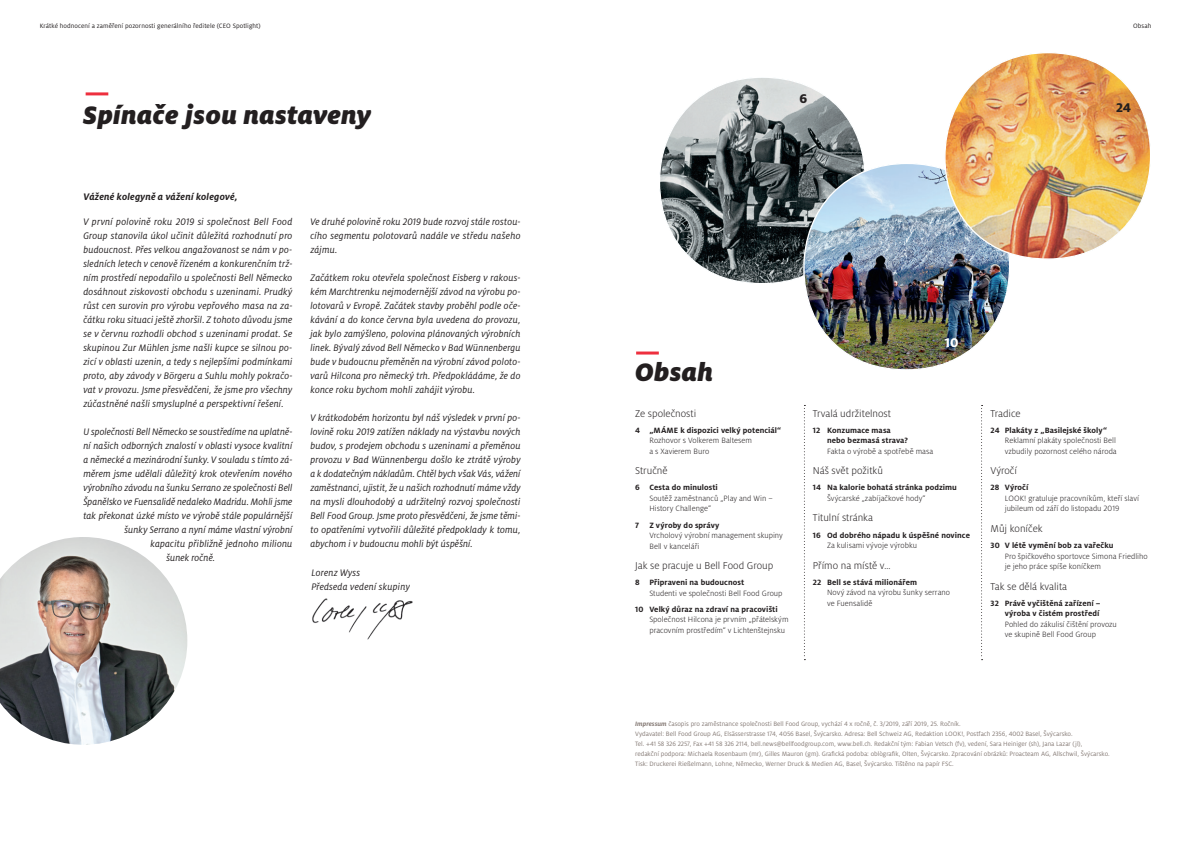
<style>
.page{position:relative;width:1191px;height:842px;background:#fff}
.page>*{position:absolute;margin:0;border:0;box-sizing:border-box;transform-origin:0 0}
.t1{font:italic 900 28px "Milo Pro";letter-spacing:.01em;color:#231f20}
.t2{font:800 14px "Milo Pro";color:#231f20}
.t3{font:800 14px "Milo Pro";color:#fff}
.t4{font:300 11px "Milo Pro";color:#231f20}
.t5{font:italic 10.5px/14px "Milo Pro";letter-spacing:.01em;color:#231f20;text-align:justify}
.t6{font:italic 10.5px "Milo Pro";letter-spacing:.01em;color:#231f20;scale:.96 1}
.t7{font:italic 700 10.5px "Milo Pro";letter-spacing:.02em;color:#231f20}
.t8{font:300 8.5px/10.5px "Milo Pro";letter-spacing:.005em;color:#231f20}
.t9{font:700 8.5px/10.5px "Milo Pro";letter-spacing:.01em;color:#231f20}
.t10{font:7px/10px "Milo Pro";color:#867b76}
.t11{font:7px "Milo Pro";letter-spacing:.01em;color:#231f20}
.s1{font-weight:700;font-style:italic}
</style>
<div class="page">
<img style="left:0;top:537px;width:187px;height:208px">
<hr style="left:86px;top:92px;width:22px;height:3px;background:#ee2f3e">
<img style="left:312px;top:598px;width:101px;height:42px">
<svg style="left:659px;top:78px;width:205px;height:206px"></svg>
<img style="left:802px;top:162px;width:208px;height:208px">
<img style="left:943px;top:53px;width:207px;height:207px">
<hr style="left:636px;top:351px;width:23px;height:3px;background:#ee2f3e">
<svg style="left:804px;top:405px;width:1px;height:255px"></svg>
<svg style="left:981px;top:405px;width:1px;height:255px"></svg>
<p class="t11" style="left:40px;top:22px;width:222px">Krátké hodnocení a zaměření pozornosti generálního ředitele (CEO Spotlight)</p>
<h1 class="t1" style="left:84px;top:99px;width:289px">Spínače jsou nastaveny</h1>
<p class="t7" style="left:84px;top:191px;width:155px">Vážené kolegyně a vážení kolegové,</p>
<p class="t5" style="left:83px;top:215px;width:211px">V první polovině roku 2019 si společnost Bell Food Group stanovila úkol učinit důležitá rozhodnutí pro budoucnost. Přes velkou angažovanost se nám v po&shy;sledních letech v cenově řízeném a konkurenčním trž&shy;ním prostředí nepodařilo u společnosti Bell Německo dosáhnout ziskovosti obchodu s uzeninami. Prudký růst cen surovin pro výrobu vepřového masa na za&shy;čátku roku situaci ještě zhoršil. Z tohoto důvodu jsme se v červnu rozhodli obchod s uzeninami prodat. Se skupinou Zur Mühlen jsme našli kupce se silnou po&shy;zicí v oblasti uzenin, a tedy s nejlepšími podmínkami proto, aby závody v Börgeru a Suhlu mohly pokračo&shy;vat v provozu. Jsme přesvědčeni, že jsme pro všechny zúčastněné našli smysluplné a perspektivní řešení.</p>
<p class="t6" style="left:83px;top:426px;width:219px">U společnosti Bell Německo se soustředíme na uplatně-</p>
<p class="t5" style="left:83px;top:439px;width:210px">ní našich odborných znalostí v oblasti vysoce kvalitní</p>
<p class="t5" style="left:83px;top:453px;width:210px">a německé a mezinárodní šunky. V souladu s tímto zá-</p>
<p class="t5" style="left:83px;top:467px;width:210px">měrem jsme udělali důležitý krok otevřením nového</p>
<p class="t6" style="left:83px;top:482px;width:219px">výrobního závodu na šunku Serrano ze společnosti Bell</p>
<p class="t6" style="left:83px;top:496px;width:219px">Španělsko ve Fuensalidě nedaleko Madridu. Mohli jsme</p>
<p class="t5" style="left:83px;top:509px;width:210px">tak překonat úzké místo ve výrobě stále populárnější</p>
<p class="t5" style="left:124px;top:523px;width:170px">šunky Serrano a nyní máme vlastní výrobní</p>
<p class="t5" style="left:150px;top:537px;width:144px">kapacitu přibližně jednoho milionu</p>
<p class="t5" style="left:166px;top:551px;width:50px">šunek ročně.</p>
<p class="t5" style="left:310px;top:215px;width:212px">Ve druhé polovině roku 2019 bude rozvoj stále rostou&shy;cího segmentu polotovarů nadále ve středu našeho zájmu.</p>
<p class="t5" style="left:310px;top:271px;width:212px">Začátkem roku otevřela společnost Eisberg v rakous&shy;kém Marchtrenku nejmodernější závod na výrobu po&shy;lotovarů v Evropě. Začátek stavby proběhl podle oče&shy;kávání a do konce června byla uvedena do provozu, jak bylo zamýšleno, polovina plánovaných výrobních linek. Bývalý závod Bell Německo v Bad Wünnenbergu bude v budoucnu přeměněn na výrobní závod poloto&shy;varů Hilcona pro německý trh. Předpokládáme, že do konce roku bychom mohli zahájit výrobu.</p>
<p class="t5" style="left:310px;top:411px;width:212px">V krátkodobém horizontu byl náš výsledek v první po&shy;lovině roku 2019 zatížen náklady na výstavbu nových budov, s prodejem obchodu s uzeninami a přeměnou provozu v Bad Wünnenbergu došlo ke ztrátě výroby a k dodatečným nákladům. Chtěl bych však Vás, vážení zaměstnanci, ujistit, že u našich rozhodnutí máme vždy na mysli dlouhodobý a udržitelný rozvoj společnosti Bell Food Group. Jsme proto přesvědčeni, že jsme těmi&shy;to opatřeními vytvořili důležité předpoklady k tomu, abychom i v budoucnu mohli být úspěšní.</p>
<p class="t5" style="left:311px;top:566px;width:100px">Lorenz Wyss<br>Předseda vedení skupiny</p>
<h2 class="t2" style="left:799px;top:90px;width:9px">6</h2>
<p class="t11" style="left:1133px;top:22px;width:20px">Obsah</p>
<h2 class="t2" style="left:1116px;top:99px;width:16px">24</h2>
<h1 class="t1" style="left:635px;top:355px;width:80px">Obsah</h1>
<p class="t4" style="left:635px;top:407px;width:62px">Ze společnosti</p>
<p class="t9" style="left:635px;top:425px;width:148px">4 „MÁME k dispozici velký potenciál“</p>
<p class="t8" style="left:649px;top:435px;width:104px">Rozhovor s Volkerem Baltesem a s Xavierem Buro</p>
<p class="t4" style="left:635px;top:465px;width:34px">Stručně</p>
<p class="t9" style="left:635px;top:482px;width:84px">6 Cesta do minulosti</p>
<p class="t8" style="left:649px;top:493px;width:125px">Soutěž zaměstnanců „Play and Win –<br>History Challenge“</p>
<p class="t9" style="left:635px;top:520px;width:86px">7 Z výroby do správy</p>
<p class="t8" style="left:649px;top:530px;width:135px">Vrcholový výrobní management skupiny<br>Bell v kanceláři</p>
<p class="t4" style="left:635px;top:560px;width:140px">Jak se pracuje u Bell Food Group</p>
<p class="t9" style="left:635px;top:577px;width:110px">8 Připraveni na budoucnost</p>
<p class="t8" style="left:649px;top:588px;width:135px">Studenti ve společnosti Bell Food Group</p>
<p class="t9" style="left:635px;top:604px;width:144px">10 Velký důraz na zdraví na pracovišti</p>
<p class="t8" style="left:649px;top:614px;width:141px">Společnost Hilcona je prvním „přátelským pracovním prostředím“ v Lichtenštejnsku</p>
<h2 class="t3" style="left:945px;top:334px;width:15px">10</h2>
<p class="t4" style="left:813px;top:407px;width:80px">Trvalá udržitelnost</p>
<p class="t9" style="left:827px;top:425px;width:82px;text-indent:-14px">12 Konzumace masa nebo bezmasá strava?</p>
<p class="t8" style="left:827px;top:446px;width:108px">Fakta o výrobě a spotřebě masa</p>
<p class="t4" style="left:813px;top:465px;width:72px">Náš svět požitků</p>
<p class="t9" style="left:813px;top:482px;width:145px">14 Na kalorie bohatá stránka podzimu</p>
<p class="t8" style="left:827px;top:493px;width:100px">Švýcarské „zabíjačkové hody“</p>
<p class="t4" style="left:813px;top:512px;width:62px">Titulní stránka</p>
<p class="t9" style="left:813px;top:530px;width:159px">16 Od dobrého nápadu k úspěšné novince</p>
<p class="t8" style="left:827px;top:540px;width:91px">Za kulisami vývoje výrobku</p>
<p class="t4" style="left:813px;top:559px;width:79px">Přímo na místě v…</p>
<p class="t9" style="left:813px;top:577px;width:106px">22 Bell se stává milionářem</p>
<p class="t8" style="left:827px;top:587px;width:124px">Nový závod na výrobu šunky serrano ve Fuensalidě</p>
<p class="t4" style="left:990px;top:407px;width:32px">Tradice</p>
<p class="t9" style="left:990px;top:425px;width:118px">24 Plakáty z „Basilejské školy“</p>
<p class="t8" style="left:1004px;top:435px;width:113px">Reklamní plakáty společnosti Bell vzbudily pozornost celého národa</p>
<p class="t4" style="left:990px;top:465px;width:28px">Výročí</p>
<p class="t9" style="left:990px;top:482px;width:39px">28 Výročí</p>
<p class="t8" style="left:1004px;top:493px;width:136px">LOOK! gratuluje pracovníkům, kteří slaví jubileum od září do listopadu 2019</p>
<p class="t4" style="left:990px;top:522px;width:53px">Můj koníček</p>
<p class="t9" style="left:990px;top:540px;width:124px">30 V létě vymění bob za vařečku</p>
<p class="t8" style="left:1004px;top:551px;width:144px">Pro špičkového sportovce Simona Friedliho je jeho práce spíše koníčkem</p>
<p class="t4" style="left:990px;top:580px;width:78px">Tak se dělá kvalita</p>
<p class="t9" style="left:990px;top:598px;width:111px;text-align:right">32 Právě vyčištěná zařízení – výroba v čistém prostředí</p>
<p class="t8" style="left:1004px;top:619px;width:114px">Pohled do zákulisí čištění provozu ve skupině Bell Food Group</p>
<p class="t10" style="left:635px;top:718px;width:476px"><span class="s1">Impressum</span> časopis pro zaměstnance společnosti Bell Food Group, vychází 4 x ročně, č. 3/2019, září 2019, 25. Ročník.<br>Vydavatel: Bell Food Group AG, Elsässerstrasse 174, 4056 Basel, Švýcarsko. Adresa: Bell Schweiz AG, Redaktion LOOK!, Postfach 2356, 4002 Basel, Švýcarsko.<br>Tel. +41 58 326 2257, Fax +41 58 326 2114, bell.news@bellfoodgroup.com, www.bell.ch. Redakční tým: Fabian Vetsch (fv), vedení, Sara Heiniger (sh), Jana Lazar (jl),<br>redakční podpora: Michaela Rosenbaum (mr), Gilles Mauron (gm). Grafická podoba: oblògrafik, Olten, Švýcarsko. Zpracování obrázků: Proacteam AG, Allschwil, Švýcarsko.<br>Tisk: Druckerei Rießelmann, Lohne, Německo, Werner Druck &amp; Medien AG, Basel, Švýcarsko. Tištěno na papír FSC.</p>
</div>
